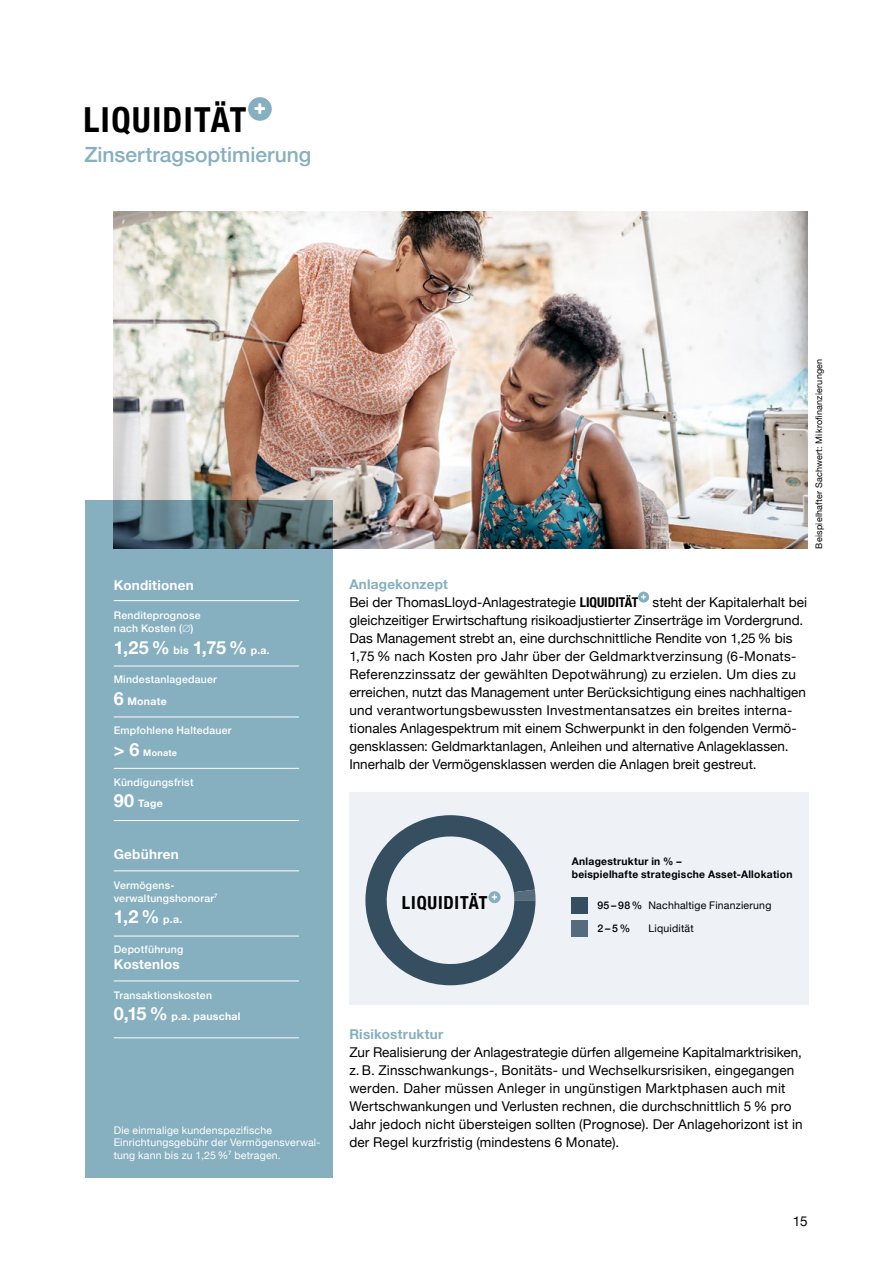
<style>
.page{position:relative;width:893px;height:1263px;background:#fff}
.page>*{position:absolute;margin:0;border:0;box-sizing:border-box;transform-origin:0 0}
.t1{font:700 condensed 34.5px "Helvetica Neue";letter-spacing:.045em;color:#000}
.t2{font:500 21px "Helvetica Neue";color:#86afc0}
.t3{font:700 18px "Helvetica Neue";color:#fff}
.t4{font:700 condensed 18px "Helvetica Neue";letter-spacing:.045em;color:#000}
.t5{font:13.5px/18px "Helvetica Neue";letter-spacing:.005em;color:#000}
.t6{font:700 13.5px "Helvetica Neue";letter-spacing:.02em;color:#fff}
.t7{font:700 13.5px "Helvetica Neue";letter-spacing:.02em;color:#86afc0}
.t8{font:500 10.5px/21.6px "Helvetica Neue";letter-spacing:.02em;color:#fff}
.t9{font:10.5px/12.6px "Helvetica Neue";letter-spacing:.02em;color:#fff}
.t10{font:700 10.5px/12.6px "Helvetica Neue";letter-spacing:.025em;color:#000}
.t11{font:10.5px "Helvetica Neue";letter-spacing:.02em;color:#000}
.t12{font:500 10.5px "Helvetica Neue";color:#000}
.t13{font:9px "Helvetica Neue";letter-spacing:.025em;color:#000}
.t14{font:700 9px "Helvetica Neue";letter-spacing:.03em;color:#fff}
.s1{font-size:10.5px}
.s2{font-weight:700;font-size:18px}
.s3{font-weight:700}
.s4{font-size:18px}
.s5{font-weight:700;color:#86afc0}
.s6{font-weight:700;font-stretch:condensed}
.s7{font-weight:500}
</style>
<div class="page">
<img style="left:113px;top:212px;width:695px;height:337px">
<div style="left:638px;top:592px;width:11px;height:11px;background:#86afc0;border-radius:50%"></div>
<svg style="left:641px;top:594px;width:5px;height:5px"></svg>
<div style="left:248px;top:97px;width:24px;height:24px;background:#86afc0;border-radius:50%"></div>
<svg style="left:255px;top:103px;width:10px;height:11px"></svg>
<div style="left:85px;top:500px;width:247px;height:678px;background:#86afc0"></div>
<hr style="left:114px;top:600px;width:185px;height:1px;background:#fff">
<hr style="left:114px;top:666px;width:185px;height:1px;background:#fff">
<hr style="left:114px;top:717px;width:185px;height:1px;background:#fff">
<hr style="left:114px;top:768px;width:185px;height:1px;background:#fff">
<hr style="left:114px;top:820px;width:185px;height:1px;background:#fff">
<hr style="left:114px;top:870px;width:185px;height:1px;background:#fff">
<hr style="left:114px;top:936px;width:185px;height:1px;background:#fff">
<hr style="left:114px;top:980px;width:185px;height:1px;background:#fff">
<hr style="left:114px;top:1037px;width:185px;height:1px;background:#fff">
<div style="left:349px;top:793px;width:460px;height:212px;background:#eef2f6"></div>
<div style="left:572px;top:921px;width:16px;height:16px;background:#566b7b"></div>
<div style="left:572px;top:897px;width:16px;height:16px;background:#354f61"></div>
<svg style="left:365px;top:815px;width:170px;height:170px"></svg>
<h1 class="t1" style="left:83px;top:91px;width:165px">LIQUIDITÄT</h1>
<h2 class="t2" style="left:84px;top:137px;width:228px">Zinsertragsoptimierung</h2>
<p class="t6" style="left:114px;top:574px;width:82px">Konditionen</p>
<p class="t8" style="left:114px;top:608px;width:88px;line-height:12.6px">Renditeprognose nach Kosten (∅)</p>
<h3 class="t3" style="left:114px;top:633px;width:158px">1,25% <span class="s1">bis</span> 1,75 % <span class="s1">p.a.</span></h3>
<p class="t8" style="left:114px;top:668px;width:105px">Mindestanlagedauer<br><span class="s2">6</span> <span class="s3">Monate</span></p>
<p class="t8" style="left:114px;top:719px;width:119px">Empfohlene Haltedauer</p>
<p class="t14" style="left:114px;top:746px;width:65px"><span class="s4">&gt; 6</span> Monate</p>
<p class="t8" style="left:114px;top:770px;width:81px">Kündigungsfrist<br><span class="s2">90</span> <span class="s3">Tage</span></p>
<p class="t6" style="left:114px;top:844px;width:67px">Gebühren</p>
<p class="t8" style="left:114px;top:878px;width:105px;line-height:12.6px">Vermögens&shy;verwaltungshonorar<sup>7</sup></p>
<h3 class="t3" style="left:114px;top:903px;width:70px">1,2 % <span class="s1">p.a.</span></h3>
<p class="t8" style="left:114px;top:937px;width:71px">Depotführung</p>
<p class="t6" style="left:114px;top:953px;width:68px">Kostenlos</p>
<p class="t8" style="left:114px;top:983px;width:128px">Transaktionskosten<br><span class="s2">0,15 %</span> <span class="s3">p.a. pauschal</span></p>
<p class="t9" style="left:114px;top:1124px;width:208px">Die einmalige kundenspezifische<br>Einrichtungsgebühr der Vermögensverwal&shy;tung kann bis zu 1,25%<sup>7</sup> betragen.</p>
<p class="t13" style="left:812px;top:549px;width:191px;rotate:-90deg">Beispielhafter Sachwert: Mikrofinanzierungen</p>
<p class="t5" style="left:349px;top:576px;width:459px"><span class="s5">Anlagekonzept<br></span>Bei der ThomasLloyd-Anlagestrategie <span class="s6">LIQUIDITÄT</span> steht der Kapitalerhalt bei gleichzeitiger Erwirtschaftung risikoadjustierter Zinserträge im Vordergrund.<br>Das Management strebt an, eine durchschnittliche Rendite von 1,25% bis 1,75 % nach Kosten pro Jahr über der Geldmarktverzinsung (6-Monats-Referenzzinssatz der gewählten Depotwährung) zu erzielen. Um dies zu erreichen, nutzt das Management unter Berücksichtigung eines nachhaltigen und verantwortungsbewussten Investmentansatzes ein breites interna&shy;tionales Anlagespektrum mit einem Schwerpunkt in den folgenden Vermö&shy;gensklassen: Geldmarktanlagen, Anleihen und alternative Anlageklassen.<br>Innerhalb der Vermögensklassen werden die Anlagen breit gestreut.</p>
<h3 class="t4" style="left:402px;top:888px;width:87px">LIQUIDITÄT</h3>
<p class="t10" style="left:572px;top:855px;width:222px">Anlagestruktur in % –<br>beispielhafte strategische Asset-Allokation</p>
<p class="t11" style="left:597px;top:898px;width:175px"><span class="s7">95 – 98 %</span> Nachhaltige Finanzierung</p>
<p class="t12" style="left:597px;top:920px;width:34px">2–5%</p>
<p class="t11" style="left:648px;top:921px;width:47px">Liquidität</p>
<p class="t7" style="left:349px;top:1024px;width:96px">Risikostruktur</p>
<p class="t5" style="left:349px;top:1044px;width:455px">Zur Realisierung der Anlagestrategie dürfen allgemeine Kapitalmarktrisiken, z.B. Zinsschwankungs-, Bonitäts- und Wechselkursrisiken, eingegangen werden. Daher müssen Anleger in ungünstigen Marktphasen auch mit Wertschwankungen und Verlusten rechnen, die durchschnittlich 5 % pro Jahr jedoch nicht übersteigen sollten (Prognose). Der Anlagehorizont ist in der Regel kurzfristig (mindestens 6 Monate).</p>
<p class="t5" style="left:793px;top:1213px;width:17px">15</p>
</div>
